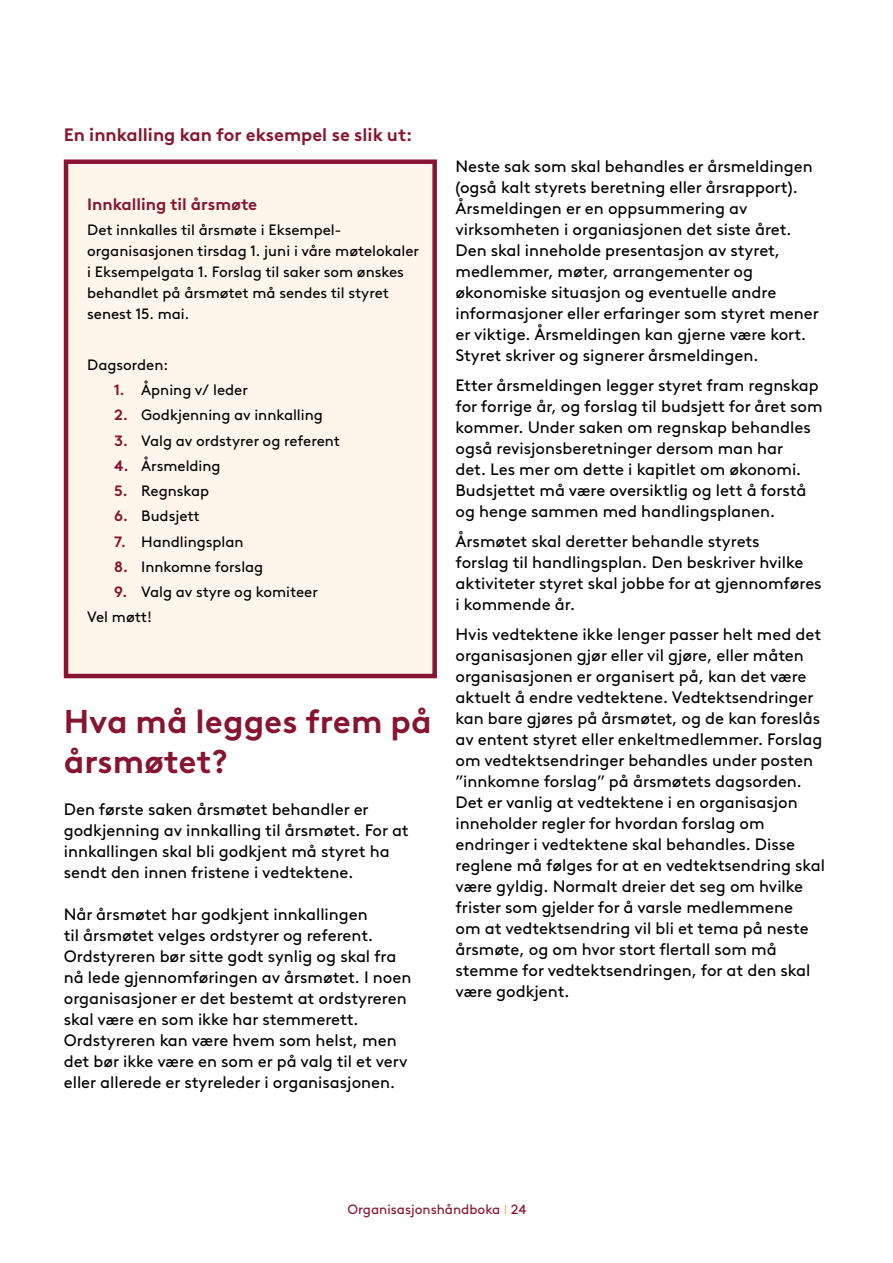
<style>
.page{position:relative;width:893px;height:1263px;background:#fff}
.page>*{position:absolute;margin:0;border:0;box-sizing:border-box;transform-origin:0 0}
.t1{font:700 33px/39.6px "Brown LL";color:#871531}
.t2{font:700 18px "Brown LL";color:#871531}
.t3{font:16.5px/21px "Brown LL";color:#000}
.t4{font:700 16.5px "Brown LL";color:#871531}
.t5{font:15px/21px "Brown LL";color:#000}
.t6{font:13.5px "Brown LL";color:#871531}
.s1{font-weight:700;color:#871531}
.s2{font-weight:300;color:#f5991a}
</style>
<div class="page">
<div style="left:64px;top:159px;width:373px;height:519px;background:#fff6eb;border:4px solid #871531"></div>
<p class="t2" style="left:64px;top:121px;width:350px">En innkalling kan for eksempel se slik ut:</p>
<p class="t4" style="left:87px;top:192px;width:172px">Innkalling til årsmøte</p>
<p class="t5" style="left:87px;top:219px;width:333px">Det innkalles til årsmøte i Eksempel&shy;organisasjonen tirsdag 1. juni i våre møtelokaler i Eksempelgata 1. Forslag til saker som ønskes behandlet på årsmøtet må sendes til styret senest 15. mai.</p>
<p class="t5" style="left:87px;top:353px;width:83px">Dagsorden:</p>
<p class="t5" style="left:114px;top:378px;width:135px"><span class="s1">1.</span> Åpning v/ leder</p>
<p class="t5" style="left:114px;top:404px;width:210px"><span class="s1">2.</span> Godkjenning av innkalling</p>
<p class="t5" style="left:114px;top:429px;width:227px"><span class="s1">3.</span> Valg av ordstyrer og referent</p>
<p class="t5" style="left:114px;top:454px;width:108px"><span class="s1">4.</span> Årsmelding</p>
<p class="t5" style="left:114px;top:479px;width:97px"><span class="s1">5.</span> Regnskap</p>
<p class="t5" style="left:114px;top:504px;width:87px"><span class="s1">6.</span> Budsjett</p>
<p class="t5" style="left:114px;top:530px;width:131px"><span class="s1">7.</span> Handlingsplan</p>
<p class="t5" style="left:114px;top:555px;width:151px"><span class="s1">8.</span> Innkomne forslag</p>
<p class="t5" style="left:87px;top:578px;width:232px;line-height:25.2px;text-indent:27px"><span class="s1">9.</span> Valg av styre og komiteer<br>Vel møtt!</p>
<h1 class="t1" style="left:64px;top:699px;width:369px">Hva må legges frem på årsmøtet?</h1>
<p class="t3" style="left:64px;top:798px;width:346px">Den første saken årsmøtet behandler er godkjenning av innkalling til årsmøtet. For at innkallingen skal bli godkjent må styret ha sendt den innen fristene i vedtektene.</p>
<p class="t3" style="left:64px;top:903px;width:349px">Når årsmøtet har godkjent innkallingen<br>til årsmøtet velges ordstyrer og referent.<br>Ordstyreren bør sitte godt synlig og skal fra nå lede gjennomføringen av årsmøtet. I noen organisasjoner er det bestemt at ordstyreren skal være en som ikke har stemmerett.<br>Ordstyreren kan være hvem som helst, men det bør ikke være en som er på valg til et verv eller allerede er styreleder i organisasjonen.</p>
<p class="t3" style="left:455px;top:154px;width:365px">Neste sak som skal behandles er årsmeldingen (også kalt styrets beretning eller årsrapport).<br>Årsmeldingen er en oppsummering av virksomheten i organiasjonen det siste året.<br>Den skal inneholde presentasjon av styret, medlemmer, møter, arrangementer og økonomiske situasjon og eventuelle andre informasjoner eller erfaringer som styret mener er viktige. Årsmeldingen kan gjerne være kort.<br>Styret skriver og signerer årsmeldingen.</p>
<p class="t3" style="left:455px;top:373px;width:369px">Etter årsmeldingen legger styret fram regnskap for forrige år, og forslag til budsjett for året som kommer. Under saken om regnskap behandles også revisjonsberetninger dersom man har<br>det. Les mer om dette i kapitlet om økonomi.<br>Budsjettet må være oversiktlig og lett å forstå og henge sammen med handlingsplanen.</p>
<p class="t3" style="left:455px;top:529px;width:368px">Årsmøtet skal deretter behandle styrets<br>forslag til handlingsplan. Den beskriver hvilke aktiviteter styret skal jobbe for at gjennomføres i kommende år.</p>
<p class="t3" style="left:455px;top:622px;width:371px">Hvis vedtektene ikke lenger passer helt med det organisasjonen gjør eller vil gjøre, eller måten organisasjonen er organisert på, kan det være aktuelt å endre vedtektene. Vedtektsendringer kan bare gjøres på årsmøtet, og de kan foreslås av entent styret eller enkeltmedlemmer. Forslag om vedtektsendringer behandles under posten ”innkomne forslag” på årsmøtets dagsorden.<br>Det er vanlig at vedtektene i en organisasjon inneholder regler for hvordan forslag om endringer i vedtektene skal behandles. Disse reglene må følges for at en vedtektsendring skal være gyldig. Normalt dreier det seg om hvilke frister som gjelder for å varsle medlemmene<br>om at vedtektsendring vil bli et tema på neste årsmøte, og om hvor stort flertall som må stemme for vedtektsendringen, for at den skal være godkjent.</p>
<p class="t6" style="left:347px;top:1199px;width:181px">Organisasjonshåndboka <span class="s2">I</span> 24</p>
</div>
